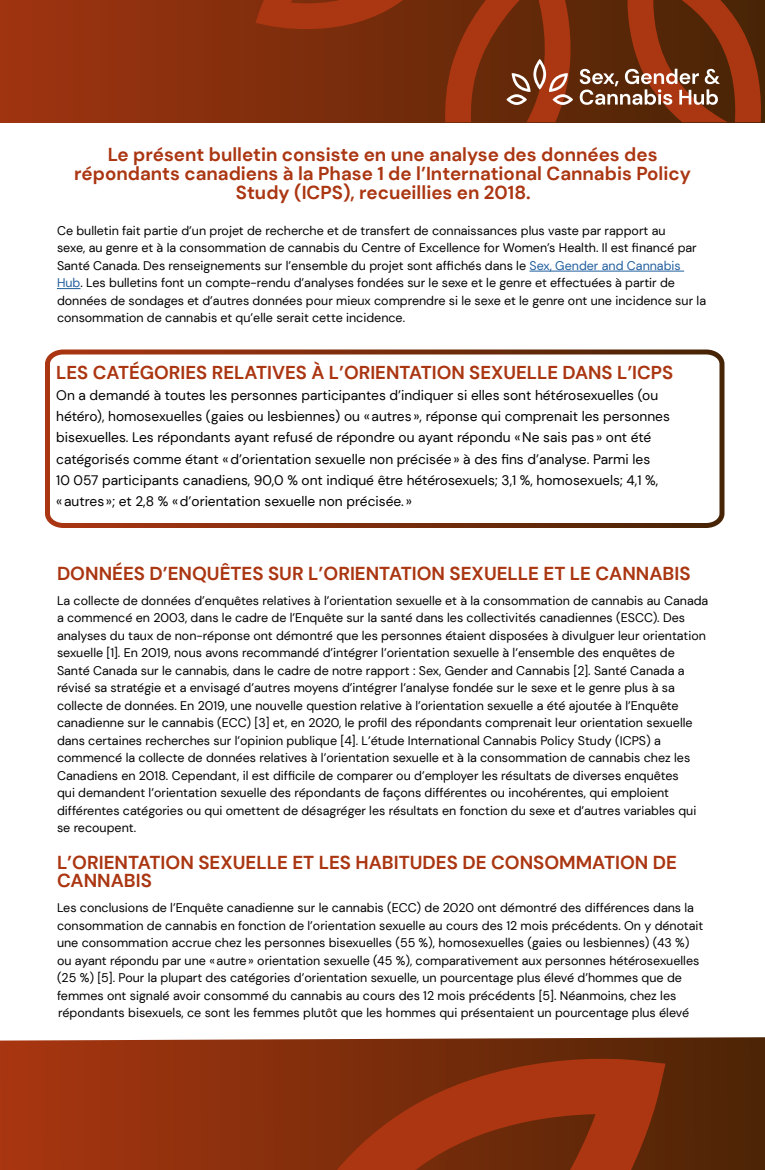
<style>
.page{position:relative;width:765px;height:1170px;background:#fff}
.page>*{position:absolute;margin:0;border:0;box-sizing:border-box;transform-origin:0 0}
.t1{font:700 18.75px/18.8px "DM Sans";color:#ab3612;text-align:center}
.t2{font:700 18.62px "DM Sans";color:#ab3612}
.t3{font:13.75px/21.2px "DM Sans";color:#000}
.t4{font:12.5px/17.5px "DM Sans";color:#000}
.s1{color:#215e9e}
</style>
<div class="page">
<svg style="left:0;top:0;width:765px;height:122px;background:#90300e"></svg>
<svg style="left:255px;top:0;width:507px;height:122px;background:#7f3414"></svg>
<hr style="left:529px;top:271px;width:155px;height:1px;background:#215e9e">
<svg style="left:57px;top:288px;width:23px;height:1px"></svg>
<svg style="left:45px;top:349px;width:680px;height:179px"></svg>
<svg style="left:0;top:1037px;width:765px;height:133px;background:#883513"></svg>
<svg style="left:667px;top:1158px;width:98px;height:12px"></svg>
<svg style="left:245px;top:1045px;width:422px;height:125px;background:#8a2f0d"></svg>
<h1 class="t1" style="left:74px;top:145px;width:618px">Le présent bulletin consiste en une analyse des données des répondants canadiens à la Phase 1 de l’International Cannabis Policy<br>Study (ICPS), recueillies en 2018.</h1>
<p class="t4" style="left:57px;top:222px;width:651px">Ce bulletin fait partie d’un projet de recherche et de transfert de connaissances plus vaste par rapport au<br>sexe, au genre et à la consommation de cannabis du Centre of Excellence for Women’s Health. Il est financé par Santé Canada. Des renseignements sur l’ensemble du projet sont affichés dans le <span class="s1">Sex, Gender and Cannabis Hub</span>. Les bulletins font un compte-rendu d’analyses fondées sur le sexe et le genre et effectuées à partir de données de sondages et d’autres données pour mieux comprendre si le sexe et le genre ont une incidence sur la consommation de cannabis et qu’elle serait cette incidence.</p>
<h2 class="t2" style="left:56px;top:360px;width:619px">LES CATÉGORIES RELATIVES À L’ORIENTATION SEXUELLE DANS L’ICPS</h2>
<p class="t3" style="left:56px;top:384px;width:615px">On a demandé à toutes les personnes participantes d’indiquer si elles sont hétérosexuelles (ou hétéro), homosexuelles (gaies ou lesbiennes) ou «autres », réponse qui comprenait les personnes bisexuelles. Les répondants ayant refusé de répondre ou ayant répondu «Ne sais pas » ont été catégorisés comme étant «d’orientation sexuelle non précisée» à des fins d’analyse. Parmi les<br>10 057 participants canadiens, 90,0 % ont indiqué être hétérosexuels; 3,1 %, homosexuels; 4,1 %, «autres»; et 2,8 % «d’orientation sexuelle non précisée. »</p>
<h1 class="t1" style="left:57px;top:564px;width:635px">DONNÉES D’ENQUÊTES SUR L’ORIENTATION SEXUELLE ET LE CANNABIS</h1>
<p class="t4" style="left:57px;top:592px;width:653px">La collecte de données d’enquêtes relatives à l’orientation sexuelle et à la consommation de cannabis au Canada a commencé en 2003, dans le cadre de l’Enquête sur la santé dans les collectivités canadiennes (ESCC). Des analyses du taux de non-réponse ont démontré que les personnes étaient disposées à divulguer leur orientation sexuelle [1]. En 2019, nous avons recommandé d’intégrer l’orientation sexuelle à l’ensemble des enquêtes de Santé Canada sur le cannabis, dans le cadre de notre rapport : Sex, Gender and Cannabis [2]. Santé Canada a révisé sa stratégie et a envisagé d’autres moyens d’intégrer l’analyse fondée sur le sexe et le genre plus à sa collecte de données. En 2019, une nouvelle question relative à l’orientation sexuelle a été ajoutée à l’Enquête canadienne sur le cannabis (ECC) [3] et, en 2020, le profil des répondants comprenait leur orientation sexuelle dans certaines recherches sur l’opinion publique [4]. L’étude International Cannabis Policy Study (ICPS) a commencé la collecte de données relatives à l’orientation sexuelle et à la consommation de cannabis chez les Canadiens en 2018. Cependant, il est difficile de comparer ou d’employer les résultats de diverses enquêtes<br>qui demandent l’orientation sexuelle des répondants de façons différentes ou incohérentes, qui emploient différentes catégories ou qui omettent de désagréger les résultats en fonction du sexe et d’autres variables qui se recoupent.</p>
<h1 class="t1" style="left:57px;top:853px;width:622px;text-align:left">L’ORIENTATION SEXUELLE ET LES HABITUDES DE CONSOMMATION DE<br>CANNABIS</h1>
<p class="t4" style="left:57px;top:899px;width:648px">Les conclusions de l’Enquête canadienne sur le cannabis (ECC) de 2020 ont démontré des différences dans la consommation de cannabis en fonction de l’orientation sexuelle au cours des 12 mois précédents. On y dénotait une consommation accrue chez les personnes bisexuelles (55 %), homosexuelles (gaies ou lesbiennes) (43 %) ou ayant répondu par une «autre» orientation sexuelle (45 %), comparativement aux personnes hétérosexuelles (25 %) [5]. Pour la plupart des catégories d’orientation sexuelle, un pourcentage plus élevé d’hommes que de femmes ont signalé avoir consommé du cannabis au cours des 12 mois précédents [5]. Néanmoins, chez les répondants bisexuels, ce sont les femmes plutôt que les hommes qui présentaient un pourcentage plus élevé</p>
</div>
